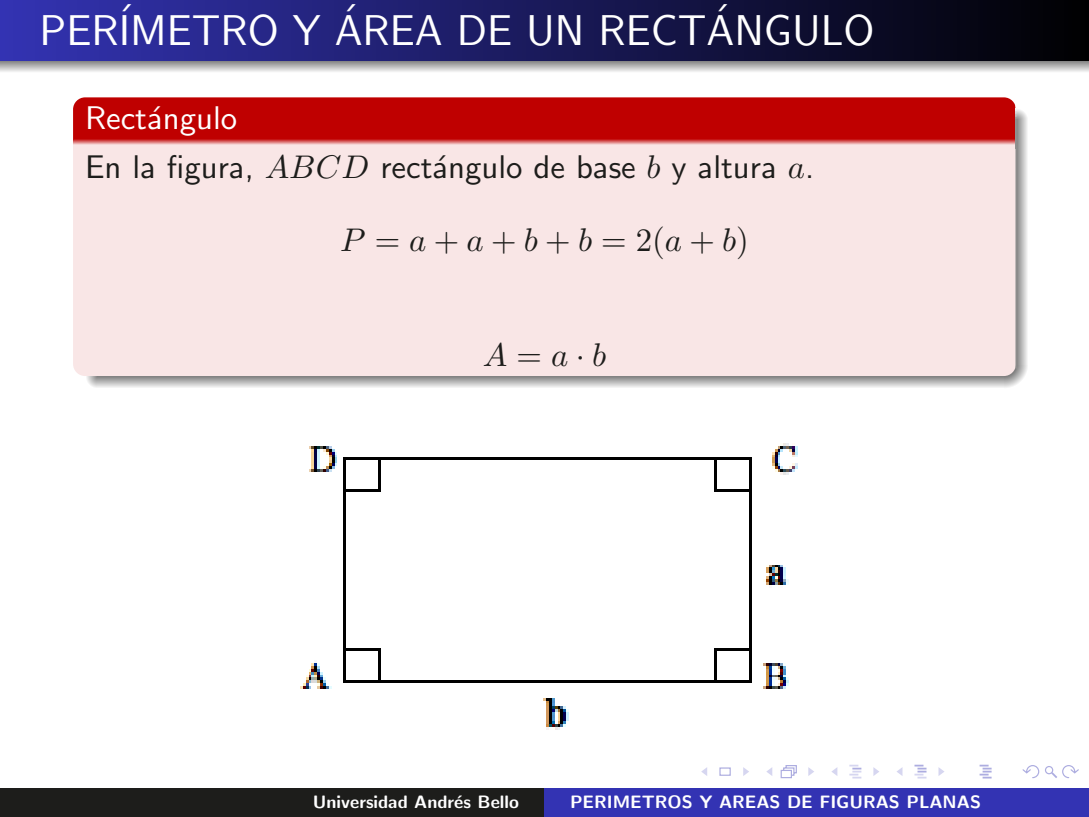
<style>
.page{position:relative;width:1089px;height:817px;background:#fff}
.page>*{position:absolute;margin:0;border:0;box-sizing:border-box;transform-origin:0 0}
.t1{font:42.9px "CMSS12";color:#fff}
.t2{font:32.7px/48.6px "CMSS10";color:#1d1d1b}
.t3{font:32.7px "CMR10";color:#1d1d1b}
.t4{font:32.7px "CMMI10";color:#1d1d1b}
.t5{font:18px "CMSSBX10";color:#fff}
.s1{color:#fff}
.s2{font-family:"CMMI10"}
.s3{font-family:"CMR10"}
.s4{font-family:"CMSY10"}
</style>
<div class="page">
<div style="left:719px;top:767px;width:11px;height:8px;border:1px solid #adade0"></div>
<svg style="left:701px;top:767px;width:6px;height:9px"></svg>
<svg style="left:743px;top:767px;width:6px;height:9px"></svg>
<svg style="left:766px;top:765px;width:48px;height:13px"></svg>
<svg style="left:831px;top:764px;width:48px;height:14px"></svg>
<svg style="left:897px;top:764px;width:47px;height:14px"></svg>
<svg style="left:979px;top:764px;width:12px;height:14px"></svg>
<svg style="left:1022px;top:765px;width:57px;height:14px"></svg>
<div style="left:0;top:0;width:1089px;height:61px;background:linear-gradient(to right,#3333b3,#000001)"></div>
<svg style="left:0;top:60px;width:1089px;height:12px;background:#adadb3"></svg>
<div style="left:73px;top:97px;width:942px;height:41px;background:#bf0000"></div>
<svg style="left:73px;top:138px;width:942px;height:11px;background:#e49393"></svg>
<svg style="left:86px;top:376px;width:11px;height:12px"></svg>
<svg style="left:1003px;top:364px;width:24px;height:24px"></svg>
<svg style="left:97px;top:376px;width:906px;height:12px;background:#bababa"></svg>
<svg style="left:1016px;top:109px;width:11px;height:11px"></svg>
<svg style="left:1016px;top:120px;width:11px;height:244px;background:#b7b7b6"></svg>
<div style="left:73px;top:149px;width:942px;height:227px;background:#f9e6e6"></div>
<hr style="left:1015px;top:117px;width:1px;height:251px;background:#9d9d9c">
<img style="left:300px;top:443px;width:498px;height:287px">
<div style="left:0;top:787px;width:544px;height:29px;background:#1d1d1b"></div>
<div style="left:544px;top:787px;width:545px;height:29px;background:#3333b3"></div>
<h1 class="t1" style="left:40px;top:12px;width:836px">PER´IMETRO Y AREA DE UN RECTANGULO</h1>
<h1 class="t1" style="left:338px;top:2px;width:23px">´</h1>
<h1 class="t1" style="left:710px;top:2px;width:23px">´</h1>
<h2 class="t2" style="left:85px;top:96px;width:730px"><span class="s1">Rect´angulo<br></span>En la figura, <span class="s2">ABCD</span> rect´angulo de base <span class="s2">b</span> y altura <span class="s2">a</span>.</h2>
<h2 class="t3" style="left:340px;top:227px;width:410px"><span class="s2">P</span> =<span class="s2">a</span>+<span class="s2">a</span>+<span class="s2">b</span>+<span class="s2">b</span>=2(<span class="s2">a</span>+<span class="s2">b</span>)</h2>
<h2 class="t4" style="left:483px;top:341px;width:125px">A<span class="s3">=</span>a<span class="s4">·</span>b</h2>
<p class="t5" style="left:313px;top:793px;width:207px">Universidad Andr´es Bello</p>
<p class="t5" style="left:570px;top:793px;width:412px">PERIMETROS Y AREAS DE FIGURAS PLANAS</p>
</div>
